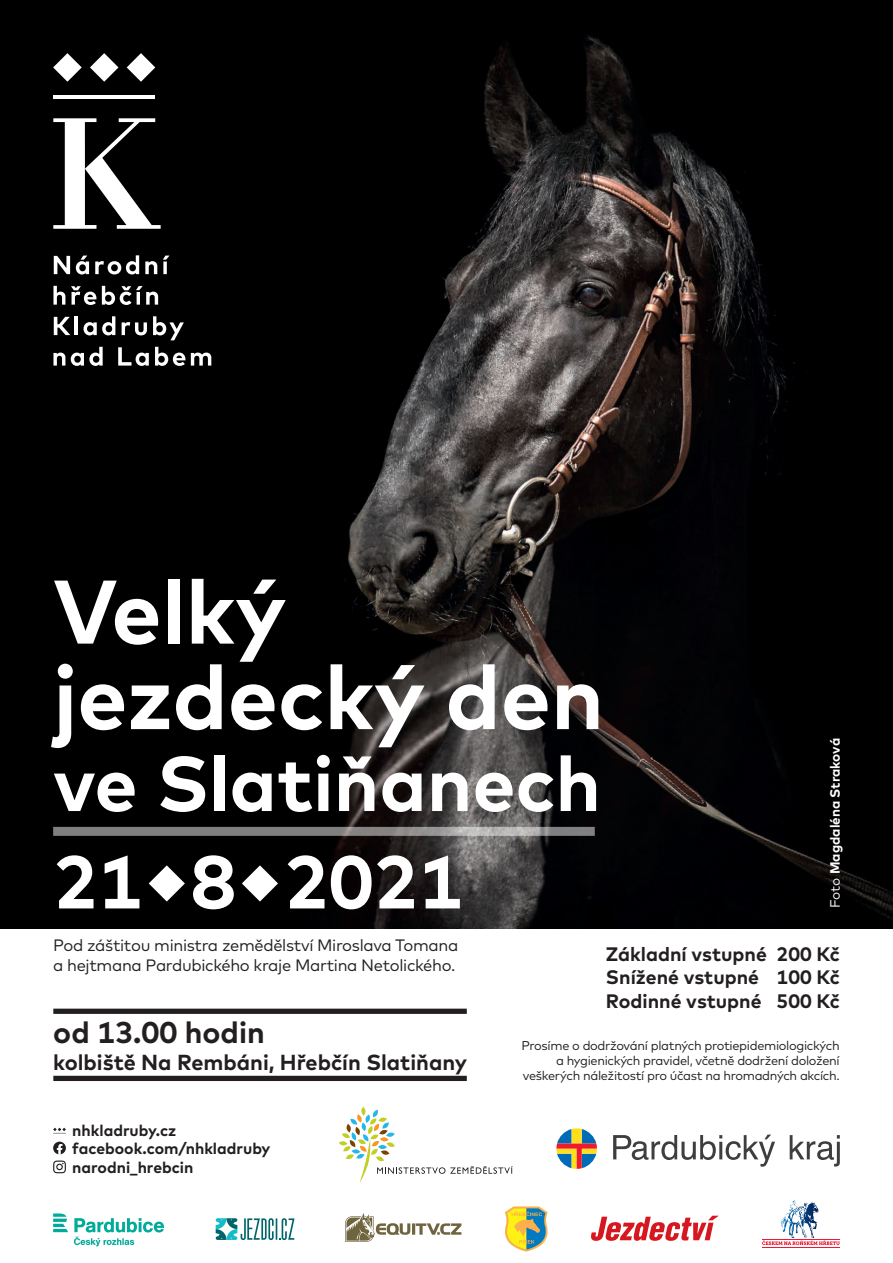
<style>
.page{position:relative;width:893px;height:1263px;background:#fff}
.page>*{position:absolute;margin:0;border:0;box-sizing:border-box;transform-origin:0 0}
.t1{font:700 90px/85.5px "Mark";color:#fff}
.t2{font:700 77.25px "Mark";color:#fff}
.t3{font:700 74.55px "Mark";color:#fff}
.t4{font:700 30px "Mark";color:#231f20}
.t5{font:700 21.75px "Mark";color:#231f20}
.t6{font:700 19.5px/23.4px "Mark";color:#231f20;text-align:justify}
.t7{font:16.5px/19.8px "Mark";letter-spacing:-.02em;color:#231f20}
.t8{font:700 15.75px/18.9px "Mark";color:#231f20}
.t9{font:700 13.5px "Mark";color:#fff}
.t10{font:12.75px/15.3px "Mark";letter-spacing:-.025em;color:#231f20;text-align:right}
.s1{font-weight:400}
</style>
<div class="page">
<img style="left:0;top:0;width:893px;height:928px">
<svg style="left:53px;top:1128px;width:13px;height:5px"></svg>
<svg style="left:53px;top:1142px;width:13px;height:12px"></svg>
<svg style="left:53px;top:1160px;width:13px;height:13px"></svg>
<svg style="left:149px;top:865px;width:36px;height:36px"></svg>
<svg style="left:242px;top:865px;width:36px;height:36px"></svg>
<div style="left:53px;top:1076px;width:414px;height:5px;background:#231f20"></div>
<div style="left:53px;top:1009px;width:414px;height:5px;background:#231f20"></div>
<svg style="left:54px;top:256px;width:16px;height:18px"></svg>
<svg style="left:76px;top:256px;width:13px;height:18px"></svg>
<svg style="left:95px;top:255px;width:44px;height:19px"></svg>
<svg style="left:145px;top:261px;width:12px;height:13px"></svg>
<svg style="left:163px;top:256px;width:7px;height:18px"></svg>
<svg style="left:53px;top:286px;width:12px;height:19px"></svg>
<svg style="left:71px;top:286px;width:25px;height:19px"></svg>
<svg style="left:102px;top:286px;width:56px;height:19px"></svg>
<svg style="left:54px;top:317px;width:16px;height:18px"></svg>
<hr style="left:75px;top:316px;width:3px;height:19px;background:#fff">
<svg style="left:84px;top:316px;width:31px;height:19px"></svg>
<svg style="left:122px;top:322px;width:25px;height:13px"></svg>
<svg style="left:153px;top:316px;width:31px;height:24px"></svg>
<svg style="left:53px;top:353px;width:12px;height:13px"></svg>
<svg style="left:71px;top:347px;width:32px;height:19px"></svg>
<svg style="left:118px;top:347px;width:31px;height:19px"></svg>
<svg style="left:155px;top:347px;width:30px;height:19px"></svg>
<svg style="left:191px;top:353px;width:20px;height:13px"></svg>
<hr style="left:53px;top:95px;width:102px;height:4px;background:#fff">
<svg style="left:53px;top:118px;width:108px;height:111px"></svg>
<svg style="left:53px;top:53px;width:29px;height:29px"></svg>
<svg style="left:90px;top:53px;width:28px;height:29px"></svg>
<svg style="left:127px;top:53px;width:28px;height:29px"></svg>
<svg style="left:53px;top:1213px;width:15px;height:19px"></svg>
<svg style="left:74px;top:1218px;width:90px;height:28px"></svg>
<svg style="left:345px;top:1213px;width:116px;height:29px"></svg>
<svg style="left:216px;top:1218px;width:79px;height:22px"></svg>
<svg style="left:53px;top:827px;width:542px;height:9px;background:#8a8989"></svg>
<svg style="left:505px;top:1206px;width:43px;height:46px;background:#b9c07c"></svg>
<svg style="left:591px;top:1216px;width:128px;height:25px"></svg>
<svg style="left:613px;top:1134px;width:162px;height:33px"></svg>
<svg style="left:790px;top:1135px;width:50px;height:31px"></svg>
<svg style="left:556px;top:1128px;width:41px;height:41px"></svg>
<svg style="left:339px;top:1107px;width:174px;height:75px"></svg>
<svg style="left:792px;top:1201px;width:20px;height:11px"></svg>
<svg style="left:762px;top:1240px;width:78px;height:5px"></svg>
<hr style="left:762px;top:1247px;width:78px;height:1px;background:#ed1a33">
<hr style="left:762px;top:1239px;width:78px;height:1px;background:#ed1a33">
<h1 class="t1" style="left:53px;top:570px;width:552px">Velký jezdecký den</h1>
<h2 class="t2" style="left:53px;top:739px;width:549px">ve Slatiňanech</h2>
<h3 class="t3" style="left:53px;top:839px;width:411px">21 8 2021</h3>
<p class="t9" style="left:827px;top:908px;width:172px;rotate:-90deg"><span class="s1">Foto</span> Magdaléna Straková</p>
<p class="t7" style="left:53px;top:935px;width:407px">Pod záštitou ministra zemědělství Miroslava Tomana a hejtmana Pardubického kraje Martina Netolického.</p>
<h3 class="t6" style="left:606px;top:942px;width:235px">Základní vstupné 200 Kč Snížené vstupné 100 Kč Rodinné vstupné 500 Kč</h3>
<p class="t10" style="left:521px;top:1038px;width:320px">Prosíme o dodržování platných protiepidemiologických a hygienických pravidel, včetně dodržení doložení veškerých náležitostí pro účast na hromadných akcích.</p>
<h3 class="t4" style="left:53px;top:1015px;width:213px">od 13.00 hodin</h3>
<h3 class="t5" style="left:53px;top:1049px;width:415px">kolbiště Na Rembáni, Hřebčín Slatiňany</h3>
<p class="t8" style="left:72px;top:1120px;width:200px">nhkladruby.cz facebook.com/nhkladruby narodni_hrebcin</p>
</div>
